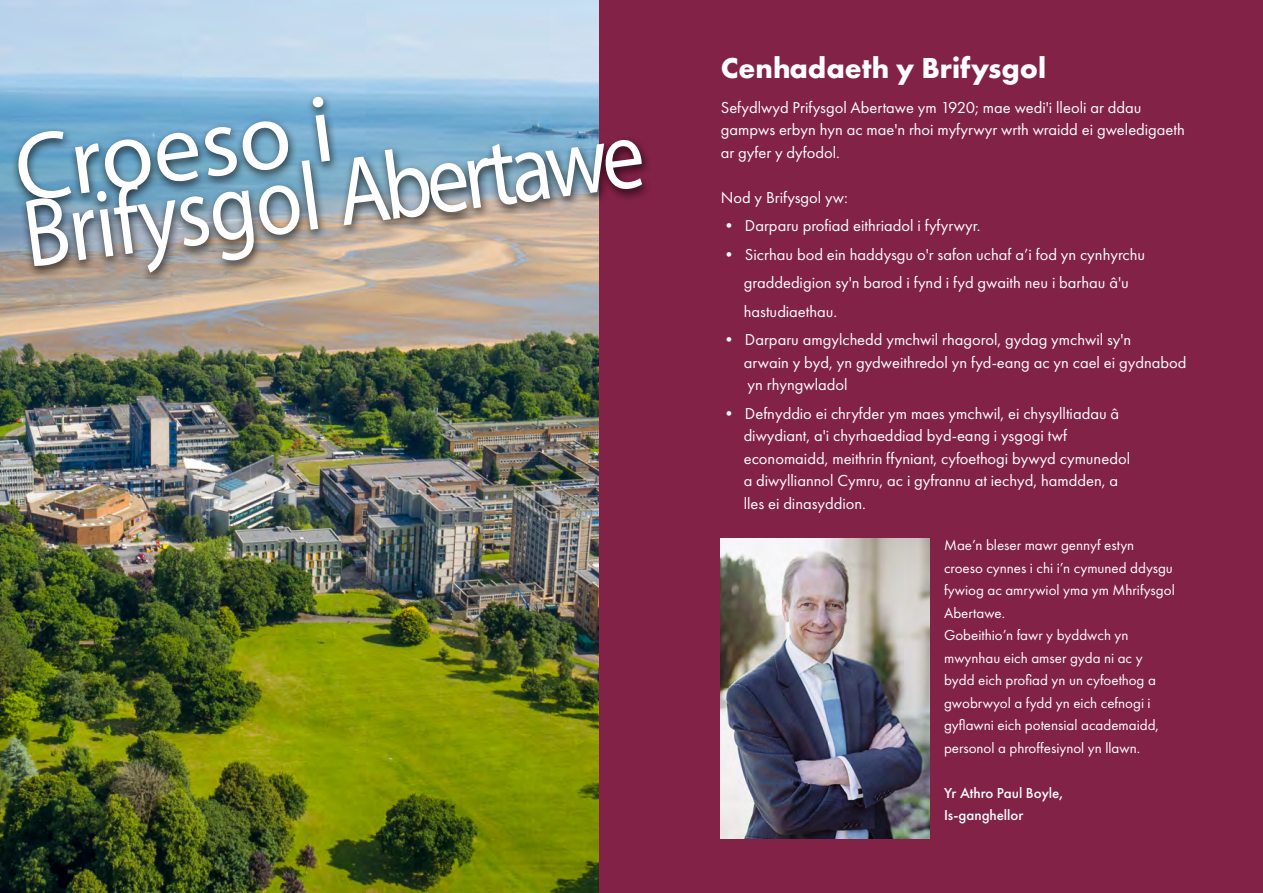
<style>
.page{position:relative;width:1263px;height:893px;background:#fff}
.page>*{position:absolute;margin:0;border:0;box-sizing:border-box;transform-origin:0 0}
.Cover_Script{font:97.5px "Myriad Pro";color:#fff;scale:.87 1}
.Cover_Script-2{font:96px "Myriad Pro";color:#fff}
.Small_White_Caps_Header{font:700 30px "Futura PT";color:#fff}
.Body_Text{font:16.5px/22.5px "Futura PT";color:#fff}
.t1{font:15px/22.5px "Futura PT";color:#fff}
.t2{font:500 15px/22.5px "Futura PT";color:#fff}
</style>
<div class="page">
<img style="left:0;top:0;width:600px;height:892px">
<div style="left:600px;top:0;width:663px;height:893px;background:#832247"></div>
<div style="left:10px;top:92px;width:642px;height:193px;background:#000;opacity:.75"></div>
<img style="left:721px;top:539px;width:209px;height:300px">
<h2 class="Cover_Script-2" style="left:7px;top:112px;width:322px;rotate:-8deg">Croeso i</h2>
<h2 class="Cover_Script" style="left:16px;top:177px;width:720px;rotate:-8deg">Brifysgol Abertawe</h2>
<h2 class="Small_White_Caps_Header" style="left:721px;top:48px;width:327px">Cenhadaeth y Brifysgol</h2>
<p class="Body_Text" style="left:721px;top:96px;width:465px">Sefydlwyd Prifysgol Abertawe ym 1920; mae wedi'i lleoli ar ddau gampws erbyn hyn ac mae'n rhoi myfyrwyr wrth wraidd ei gweledigaeth ar gyfer y dyfodol.</p>
<p class="Body_Text" style="left:721px;top:186px;width:129px">Nod y Brifysgol yw:</p>
<p class="Body_Text" style="left:721px;top:214px;width:261px">• Darparu profiad eithriadol i fyfyrwyr.</p>
<p class="Body_Text" style="left:721px;top:243px;width:426px">• Sicrhau bod ein haddysgu o'r safon uchaf a’i fod yn cynhyrchu</p>
<p class="Body_Text" style="left:744px;top:271px;width:387px">graddedigion sy'n barod i fynd i fyd gwaith neu i barhau â'u</p>
<p class="Body_Text" style="left:744px;top:300px;width:95px">hastudiaethau.</p>
<p class="Body_Text" style="left:721px;top:328px;width:412px">• Darparu amgylchedd ymchwil rhagorol, gydag ymchwil sy'n</p>
<p class="Body_Text" style="left:744px;top:351px;width:444px">arwain y byd, yn gydweithredol yn fyd-eang ac yn cael ei gydnabod</p>
<p class="Body_Text" style="left:748px;top:373px;width:101px">yn rhyngwladol</p>
<p class="Body_Text" style="left:721px;top:402px;width:400px">• Defnyddio ei chryfder ym maes ymchwil, ei chysylltiadau â</p>
<p class="Body_Text" style="left:744px;top:424px;width:325px">diwydiant, a'i chyrhaeddiad byd-eang i ysgogi twf</p>
<p class="Body_Text" style="left:744px;top:447px;width:388px">economaidd, meithrin ffyniant, cyfoethogi bywyd cymunedol</p>
<p class="Body_Text" style="left:744px;top:469px;width:376px">a diwylliannol Cymru, ac i gyfrannu at iechyd, hamdden, a</p>
<p class="Body_Text" style="left:744px;top:492px;width:124px">lles ei dinasyddion.</p>
<p class="t1" style="left:944px;top:534px;width:232px">Mae’n bleser mawr gennyf estyn croeso cynnes i chi i’n cymuned ddysgu fywiog ac amrywiol yma ym Mhrifysgol<br>Abertawe.<br>Gobeithio’n fawr y byddwch yn mwynhau eich amser gyda ni ac y bydd eich profiad yn un cyfoethog a gwobrwyol a fydd yn eich cefnogi i gyflawni eich potensial academaidd, personol a phroffesiynol yn llawn.</p>
<p class="t2" style="left:944px;top:782px;width:120px">Yr Athro Paul Boyle,<br>Is-ganghellor</p>
</div>
